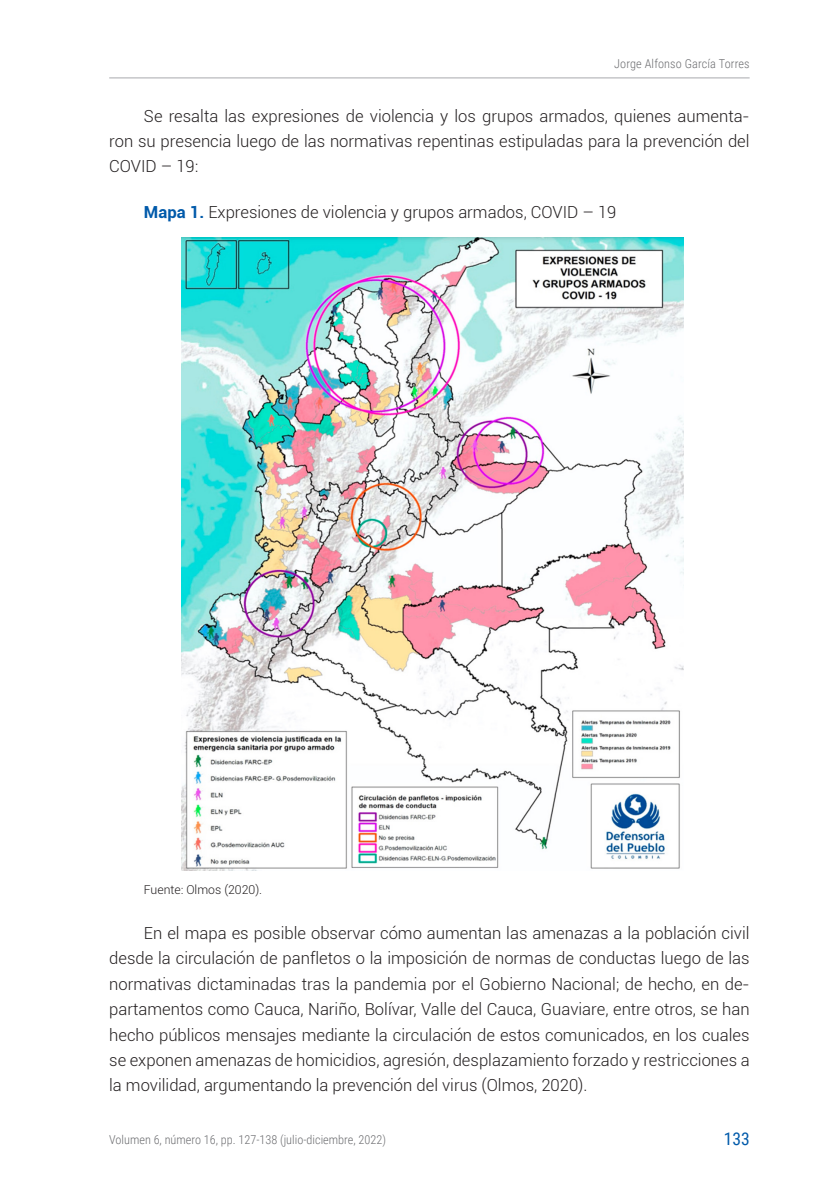
<style>
.page{position:relative;width:839px;height:1191px;background:#fff}
.page>*{position:absolute;margin:0;border:0;box-sizing:border-box;transform-origin:0 0}
.t1{font:17.5px "Roboto Condensed";color:#015aaa}
.PARRAFOS{font:300 16.62px/25.4px "Roboto";color:#231f20;text-align:justify}
.t2{font:300 12.25px "Roboto Condensed";color:#6c6d70}
.FUENTE_OK{font:300 12.25px "Roboto";color:#231f20}
.s1{font-weight:700;color:#015aaa}
</style>
<div class="page">
<hr style="left:109px;top:77px;width:640px;height:1px;background:#a8a9ad">
<img style="left:181px;top:237px;width:502px;height:634px">
<p class="t2" style="left:614px;top:55px;width:137px">Jorge Alfonso García Torres</p>
<p class="PARRAFOS" style="left:109px;top:102px;width:641px;text-indent:35px">Se resalta las expresiones de violencia y los grupos armados, quienes aumenta&shy;ron su presencia luego de las normativas repentinas estipuladas para la prevención del COVID – 19:</p>
<p class="PARRAFOS" style="left:144px;top:198px;width:474px"><span class="s1">Mapa 1.</span> Expresiones de violencia y grupos armados, COVID – 19</p>
<p class="FUENTE_OK" style="left:144px;top:881px;width:120px">Fuente: Olmos (2020).</p>
<p class="PARRAFOS" style="left:109px;top:920px;width:641px;text-indent:35px">En el mapa es posible observar cómo aumentan las amenazas a la población civil desde la circulación de panfletos o la imposición de normas de conductas luego de las normativas dictaminadas tras la pandemia por el Gobierno Nacional; de hecho, en de&shy;partamentos como Cauca, Nariño, Bolívar, Valle del Cauca, Guaviare, entre otros, se han hecho públicos mensajes mediante la circulación de estos comunicados, en los cuales se exponen amenazas de homicidios, agresión, desplazamiento forzado y restricciones a la movilidad, argumentando la prevención del virus (Olmos, 2020).</p>
<p class="t2" style="left:109px;top:1131px;width:278px">Volumen 6, número 16, pp. 127-138 (julio-diciembre, 2022)</p>
<p class="t1" style="left:723px;top:1126px;width:27px">133</p>
</div>
